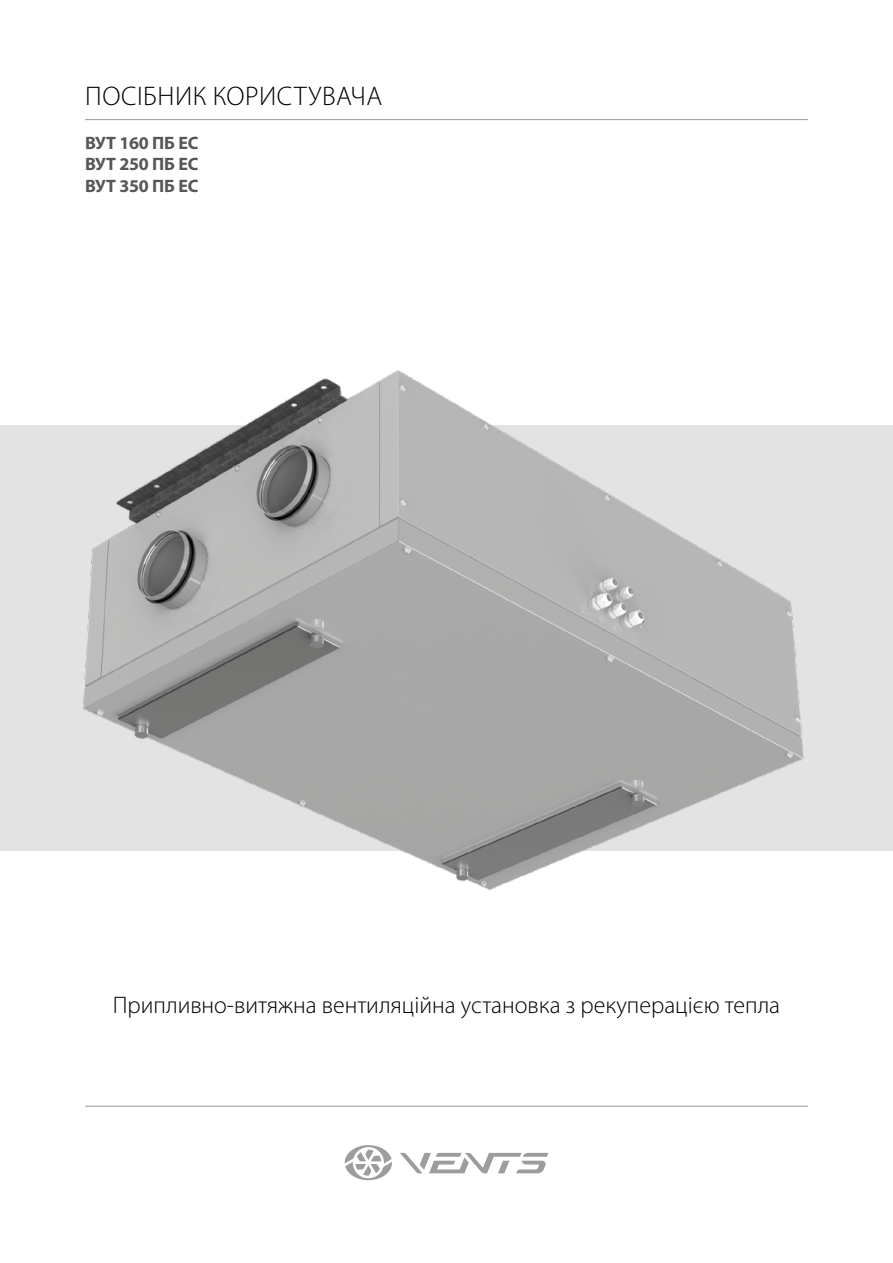
<style>
.page{position:relative;width:893px;height:1263px;background:#fff}
.page>*{position:absolute;margin:0;border:0;box-sizing:border-box;transform-origin:0 0}
.t1{font:300 27px "Myriad Pro";letter-spacing:.02em;color:#000}
.t2{font:300 24px "Myriad Pro";color:#000}
.t3{font:700 18px/21.6px "Myriad Pro";letter-spacing:-.01em;color:#575756;text-align:justify}
</style>
<div class="page">
<svg style="left:400px;top:1153px;width:148px;height:20px"></svg>
<svg style="left:345px;top:1145px;width:47px;height:35px"></svg>
<hr style="left:85px;top:119px;width:723px;height:1px;background:#9d9d9c">
<div style="left:0;top:425px;width:893px;height:425px;background:#e3e3e3"></div>
<img style="left:75px;top:370px;width:742px;height:521px">
<hr style="left:85px;top:1106px;width:723px;height:1px;background:#9d9d9c">
<p class="t1" style="left:85px;top:81px;width:298px">ПОСІБНИК КОРИСТУВАЧА</p>
<p class="t3" style="left:85px;top:131px;width:115px">ВУТ 160 ПБ ЕС ВУТ 250 ПБ ЕС ВУТ 350 ПБ ЕС</p>
<p class="t2" style="left:113px;top:992px;width:669px">Припливно-витяжна вентиляційна установка з рекуперацією тепла</p>
</div>
